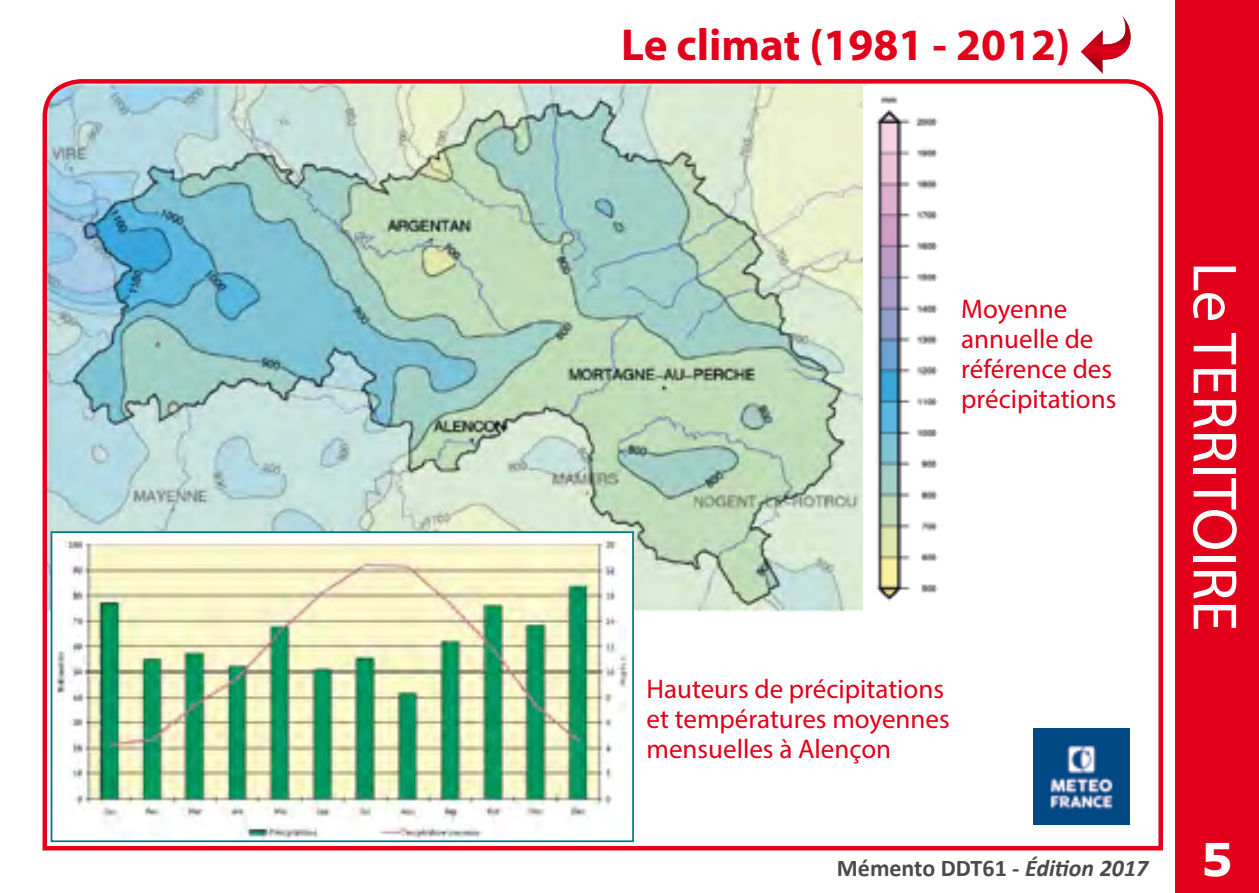
<style>
.page{position:relative;width:1259px;height:893px;background:#fff}
.page>*{position:absolute;margin:0;border:0;box-sizing:border-box;transform-origin:0 0}
.t1{font:63px "Myriad Pro";color:#fff}
.t2{font:700 45px "Myriad Pro";color:#e2001a}
.t3{font:700 45px "Verdana";color:#fff}
.t4{font:27px/30px "Myriad Pro";color:#e2001a}
.t5{font:700 24px "Calibri";color:#4b4b4d}
.s1{font-style:italic}
</style>
<div class="page">
<div style="left:1175px;top:0;width:84px;height:893px;background:#e2001a"></div>
<div style="left:1055px;top:0;width:102px;height:74px;background:#000;opacity:.5"></div>
<img style="left:42px;top:79px;width:1121px;height:772px">
<img style="left:1033px;top:729px;width:97px;height:96px">
<img style="left:863px;top:87px;width:86px;height:524px">
<img style="left:54px;top:534px;width:577px;height:305px">
<div style="left:51px;top:531px;width:583px;height:311px;border:2px solid #007789"></div>
<h2 class="t2" style="left:621px;top:15px;width:450px">Le climat (1981 - 2012)</h2>
<p class="t4" style="left:961px;top:293px;width:157px">Moyenne annuelle de référence des précipitations</p>
<p class="t4" style="left:646px;top:673px;width:305px">Hauteurs de précipitations et températures moyennes mensuelles à Alençon</p>
<p class="t5" style="left:837px;top:852px;width:313px">Mémento DDT61 - <span class="s1">Édition 2017</span></p>
<h1 class="t1" style="left:1253px;top:262px;width:371px;rotate:90deg">Le TERRITOIRE</h1>
<h2 class="t3" style="left:1201px;top:827px;width:33px">5</h2>
</div>
